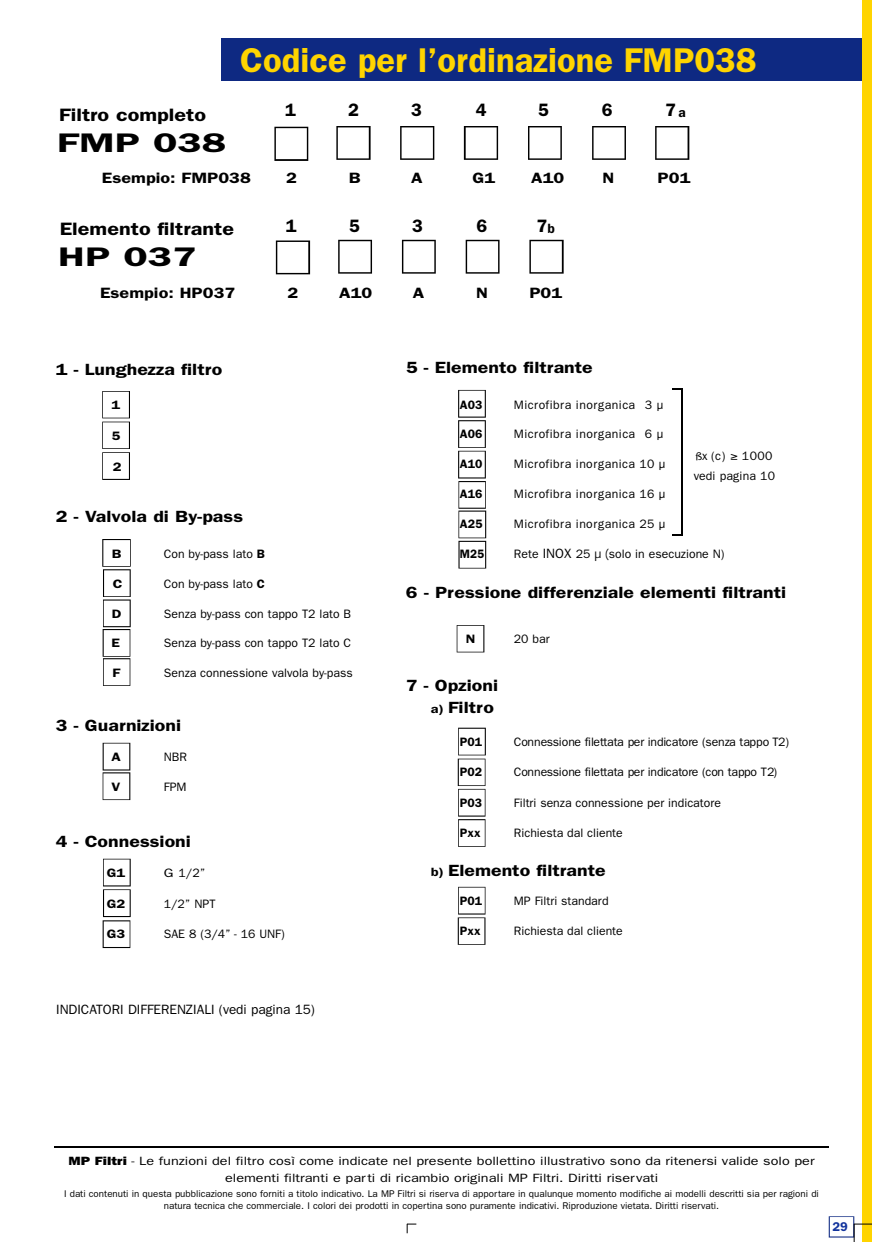
<style>
.page{position:relative;width:872px;height:1242px;background:#fff}
.page>*{position:absolute;margin:0;border:0;box-sizing:border-box;transform-origin:0 0}
.t1{font:600 34.5px "Franklin Gothic";color:#ffd400}
.t2{font:600 27px "Franklin Gothic";color:#000;scale:1.5 1}
.t3{font:600 18px "Franklin Gothic";color:#000;scale:1.2 1}
.t4{font:600 18px "Franklin Gothic";color:#000}
.t5{font:600 16.35px/22.6px "Franklin Gothic";color:#000;text-align:right;scale:1.2 1}
.t6{font:600 15px "Franklin Gothic";color:#000;scale:1.2 1}
.t7{font:13.5px "Franklin Gothic";color:#000}
.t8{font:600 12.75px "Franklin Gothic";color:#13349d}
.t9{font:12.15px/19.8px "Franklin Gothic";color:#000}
.t10{font:12.15px "Franklin Gothic";letter-spacing:.035em;color:#000}
.t11{font:12.15px "Franklin Gothic";letter-spacing:.045em;color:#000}
.t12{font:600 12.15px "Franklin Gothic";color:#000}
.t13{font:600 12.15px "Franklin Gothic";color:#000;scale:1.2 1}
.t14{font:12.15px "Franklin Gothic";color:#000;scale:1.2 1}
.t15{font:600 12.15px "Franklin Gothic";color:#000;scale:.95 1}
.t16{font:12px/16.5px "Franklin Gothic";color:#000;text-align:center;scale:1.2 1}
.t17{font:9.75px/12.3px "Franklin Gothic";color:#000;text-align:center}
.s1{font-size:13.5px}
.s2{font-weight:600}
.s3{font-size:12px}
.s4{font-size:11.25px}
.s5{font-weight:800}
</style>
<div class="page">
<svg style="left:592px;top:126px;width:34px;height:34px"></svg>
<svg style="left:528px;top:126px;width:34px;height:34px"></svg>
<svg style="left:464px;top:126px;width:34px;height:34px"></svg>
<svg style="left:400px;top:126px;width:34px;height:34px"></svg>
<svg style="left:336px;top:126px;width:34px;height:34px"></svg>
<svg style="left:274px;top:127px;width:34px;height:34px"></svg>
<svg style="left:458px;top:390px;width:28px;height:178px"></svg>
<svg style="left:102px;top:391px;width:28px;height:89px"></svg>
<svg style="left:456px;top:625px;width:28px;height:27px"></svg>
<svg style="left:102px;top:539px;width:29px;height:147px"></svg>
<svg style="left:103px;top:743px;width:27px;height:57px"></svg>
<svg style="left:103px;top:859px;width:28px;height:89px"></svg>
<svg style="left:655px;top:126px;width:34px;height:34px"></svg>
<svg style="left:529px;top:240px;width:34px;height:34px"></svg>
<svg style="left:465px;top:240px;width:34px;height:34px"></svg>
<svg style="left:402px;top:240px;width:34px;height:34px"></svg>
<svg style="left:338px;top:240px;width:34px;height:34px"></svg>
<svg style="left:276px;top:240px;width:34px;height:34px"></svg>
<hr style="left:54px;top:1146px;width:774px;height:2px;background:#000">
<svg style="left:458px;top:728px;width:28px;height:119px"></svg>
<svg style="left:458px;top:887px;width:27px;height:58px"></svg>
<hr style="left:681px;top:388px;width:2px;height:148px;background:#000">
<svg style="left:672px;top:388px;width:9px;height:2px"></svg>
<svg style="left:672px;top:534px;width:9px;height:2px"></svg>
<div style="left:221px;top:38px;width:651px;height:43px;background:#0e2982"></div>
<div style="left:862px;top:0;width:10px;height:1242px;background:#ffd400"></div>
<svg style="left:828px;top:1216px;width:44px;height:26px"></svg>
<svg style="left:407px;top:1224px;width:9px;height:9px"></svg>
<h3 class="t3" style="left:59px;top:109px;width:124px">Filtro completo</h3>
<h2 class="t2" style="left:57px;top:133px;width:114px">FMP 038</h2>
<h1 class="t1" style="left:240px;top:48px;width:518px">Codice per l’ordinazione FMP038</h1>
<h3 class="t4" style="left:285px;top:103px;width:12px">1</h3>
<h3 class="t4" style="left:348px;top:103px;width:12px">2</h3>
<h3 class="t4" style="left:411px;top:103px;width:12px">3</h3>
<h3 class="t4" style="left:476px;top:103px;width:12px">4</h3>
<h3 class="t4" style="left:537px;top:103px;width:12px">5</h3>
<h3 class="t4" style="left:602px;top:103px;width:12px">6</h3>
<h3 class="t4" style="left:665px;top:103px;width:22px">7<span class="s1">a</span></h3>
<p class="t6" style="left:102px;top:173px;width:126px">Esempio: FMP038</p>
<p class="t6" style="left:286px;top:173px;width:10px">2</p>
<p class="t6" style="left:349px;top:173px;width:11px">B</p>
<p class="t6" style="left:411px;top:173px;width:11px">A</p>
<p class="t6" style="left:472px;top:173px;width:20px">G1</p>
<p class="t6" style="left:531px;top:173px;width:29px">A10</p>
<p class="t6" style="left:602px;top:173px;width:11px">N</p>
<p class="t6" style="left:657px;top:173px;width:29px">P01</p>
<h3 class="t3" style="left:60px;top:223px;width:147px">Elemento filtrante</h3>
<h2 class="t2" style="left:58px;top:247px;width:94px">HP 037</h2>
<h3 class="t4" style="left:286px;top:219px;width:12px">1</h3>
<h3 class="t4" style="left:349px;top:219px;width:12px">5</h3>
<h3 class="t4" style="left:412px;top:219px;width:12px">3</h3>
<h3 class="t4" style="left:476px;top:219px;width:12px">6</h3>
<h3 class="t4" style="left:536px;top:219px;width:20px">7<span class="s1">b</span></h3>
<p class="t6" style="left:100px;top:288px;width:114px">Esempio: HP037</p>
<p class="t6" style="left:287px;top:288px;width:10px">2</p>
<p class="t6" style="left:339px;top:288px;width:29px">A10</p>
<p class="t6" style="left:413px;top:288px;width:11px">A</p>
<p class="t6" style="left:476px;top:288px;width:11px">N</p>
<p class="t6" style="left:529px;top:288px;width:29px">P01</p>
<h3 class="t5" style="left:56px;top:360px;width:140px">1 - Lunghezza filtro</h3>
<p class="t13" style="left:112px;top:400px;width:9px">1</p>
<p class="t13" style="left:112px;top:432px;width:9px">5</p>
<p class="t13" style="left:113px;top:462px;width:9px">2</p>
<h3 class="t5" style="left:56px;top:506px;width:158px">2 - Valvola di By-pass</h3>
<p class="t13" style="left:112px;top:550px;width:10px">B</p>
<p class="t9" style="left:164px;top:545px;width:103px">Con by-pass lato <span class="s2">B</span></p>
<p class="t13" style="left:113px;top:580px;width:10px">C</p>
<p class="t9" style="left:164px;top:575px;width:103px">Con by-pass lato <span class="s2">C</span></p>
<p class="t13" style="left:112px;top:610px;width:10px">D</p>
<p class="t9" style="left:164px;top:605px;width:189px">Senza by-pass con tappo T2 lato B</p>
<p class="t13" style="left:112px;top:638px;width:9px">E</p>
<p class="t9" style="left:164px;top:634px;width:189px">Senza by-pass con tappo T2 lato C</p>
<p class="t13" style="left:112px;top:668px;width:8px">F</p>
<p class="t9" style="left:164px;top:664px;width:190px">Senza connessione valvola by-pass</p>
<h3 class="t5" style="left:56px;top:715px;width:106px">3 - Guarnizioni</h3>
<p class="t13" style="left:112px;top:752px;width:9px">A</p>
<p class="t9" style="left:164px;top:748px;width:25px">NBR</p>
<p class="t13" style="left:112px;top:783px;width:9px">V</p>
<p class="t9" style="left:164px;top:778px;width:24px">FPM</p>
<h3 class="t5" style="left:56px;top:832px;width:114px">4 - Connessioni</h3>
<p class="t13" style="left:107px;top:869px;width:17px">G1</p>
<p class="t14" style="left:164px;top:869px;width:36px">G 1/2”</p>
<p class="t13" style="left:107px;top:899px;width:17px">G2</p>
<p class="t9" style="left:164px;top:895px;width:53px">1/2” NPT</p>
<p class="t13" style="left:107px;top:930px;width:17px">G3</p>
<p class="t9" style="left:164px;top:925px;width:122px">SAE 8 (3/4” - 16 UNF)</p>
<p class="t7" style="left:56px;top:1004px;width:260px">INDICATORI DIFFERENZIALI (vedi pagina 15)</p>
<h3 class="t5" style="left:406px;top:357px;width:157px">5 - Elemento filtrante</h3>
<p class="t12" style="left:460px;top:400px;width:24px">A03</p>
<p class="t11" style="left:514px;top:400px;width:151px">M ic rofibra inorganica 3 µ</p>
<p class="t12" style="left:460px;top:429px;width:24px">A06</p>
<p class="t11" style="left:514px;top:429px;width:151px">M ic rofibra inorganica 6 µ</p>
<p class="t12" style="left:460px;top:460px;width:24px">A10</p>
<p class="t10" style="left:514px;top:460px;width:153px">M ic rofibra inorg a n ic a 10 µ</p>
<p class="t12" style="left:460px;top:490px;width:24px">A16</p>
<p class="t10" style="left:514px;top:490px;width:153px">M ic rofibra inorg a n ic a 16 µ</p>
<p class="t12" style="left:460px;top:519px;width:24px">A25</p>
<p class="t10" style="left:514px;top:519px;width:153px">M ic rofibra inorg a n ic a 25 µ</p>
<p class="t15" style="left:460px;top:550px;width:27px">M25</p>
<p class="t9" style="left:514px;top:545px;width:78px">Rete <span class="s1">INOX</span> 25</p>
<p class="t9" style="left:608px;top:545px;width:117px">solo in esecuzione N)</p>
<h3 class="t5" style="left:406px;top:582px;width:318px">6 - Pressione differenziale elementi filtranti</h3>
<p class="t13" style="left:465px;top:634px;width:10px">N</p>
<p class="t9" style="left:514px;top:630px;width:37px">20 bar</p>
<h3 class="t5" style="left:406px;top:675px;width:78px">7 - Opzioni <span class="s3">a)</span> Filtro</h3>
<p class="t12" style="left:460px;top:738px;width:24px">P01</p>
<p class="t9" style="left:514px;top:733px;width:277px">Connessione filettata per indicatore (senza tappo T2)</p>
<p class="t12" style="left:460px;top:768px;width:24px">P02</p>
<p class="t9" style="left:514px;top:763px;width:265px">Connessione filettata per indicatore (con tappo T2)</p>
<p class="t12" style="left:460px;top:798px;width:24px">P03</p>
<p class="t9" style="left:514px;top:794px;width:209px">Filtri senza connessione per indicatore</p>
<p class="t12" style="left:460px;top:829px;width:22px">Pxx</p>
<p class="t9" style="left:514px;top:824px;width:110px">Richiesta dal cliente</p>
<h3 class="t5" style="left:431px;top:861px;width:147px"><span class="s3">b)</span> Elemento filtrante</h3>
<p class="t12" style="left:460px;top:897px;width:24px">P01</p>
<p class="t9" style="left:514px;top:892px;width:96px">MP Filtri standard</p>
<p class="t12" style="left:460px;top:927px;width:22px">Pxx</p>
<p class="t9" style="left:514px;top:922px;width:110px">Richiesta dal cliente</p>
<p class="t9" style="left:693px;top:447px;width:83px"><span class="s4">ß</span>x (c) ≥ 1 0 0 0 vedi pagina 10</p>
<p class="t16" style="left:68px;top:1154px;width:623px"><span class="s5">MP Filtri</span> - Le funzioni del filtro così come indicate nel presente bollettino illustrativo sono da ritenersi valide solo per elementi filtranti e parti di ricambio originali MP Filtri. Diritti riservati</p>
<p class="t17" style="left:64px;top:1188px;width:756px">I dati contenuti in questa pubblicazione sono forniti a titolo indicativo. La MP Filtri si riser va di apportare in qualunque momento modifiche ai modelli descritti sia per ragioni di natura tecnica che commerciale. I colori dei prodotti in copertina sono puramente indicativi. Riproduzione vietata. Diritti riservati.</p>
<p class="t8" style="left:832px;top:1222px;width:17px">29</p>
</div>
